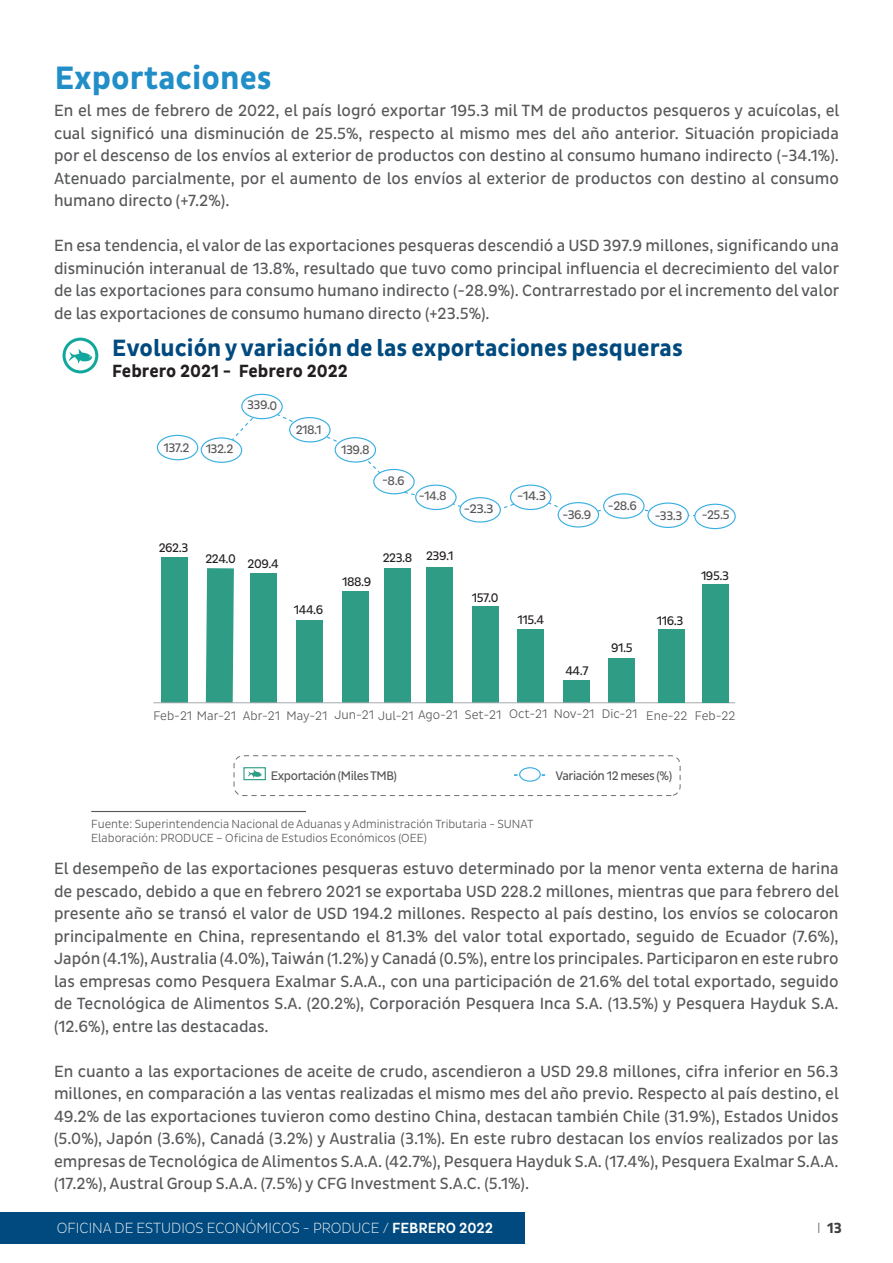
<style>
.page{position:relative;width:893px;height:1263px;background:#fff}
.page>*{position:absolute;margin:0;border:0;box-sizing:border-box;transform-origin:0 0}
.t1{font:700 33px "Pluto Sans Cond";color:#228ec8}
.t2{font:700 24px "Pluto Sans Cond";color:#004a7f}
.t3{font:700 18px "Pluto Sans Cond";color:#231f20}
.t4{font:16.5px/22.5px "Pluto Sans Cond";color:#57585a;text-align:justify}
.t5{font:300 15px "Pluto Sans Cond Ex";color:#fff}
.t6{font:700 15px "Pluto Sans Cond";color:#3e3e3f}
.t7{font:300 12.75px "Pluto Sans Cond";color:#585757}
.t8{font:12.75px "Pluto Sans Cond";letter-spacing:-.035em;color:#231f20}
.t9{font:12.75px "Pluto Sans Cond";letter-spacing:-.035em;color:#575756}
.t10{font:12.75px "Pluto Sans Cond";letter-spacing:-.035em;color:#585757}
.t11{font:12.75px "Pluto Sans Cond";letter-spacing:-.035em;color:#575756;scale:1.07 1}
.t12{font:300 12px "Pluto Sans Cond";color:#57585a}
.s1{font-family:"Pluto Sans Cond";font-weight:500}
.s2{font-family:"Pluto Sans Cond Ex";font-weight:300}
</style>
<div class="page">
<div style="left:0;top:1212px;width:525px;height:32px;background:#004a7f"></div>
<hr style="left:91px;top:811px;width:215px;height:1px;background:#57585a">
<div style="left:63px;top:338px;width:35px;height:35px;border:3px solid #12a79d;border-radius:50%"></div>
<svg style="left:69px;top:349px;width:23px;height:14px"></svg>
<div style="left:161px;top:557px;width:27px;height:146px;background:#2f9c85"></div>
<svg style="left:514px;top:774px;width:32px;height:2px"></svg>
<div style="left:243px;top:767px;width:23px;height:13px;border:1px solid #2f9c85"></div>
<svg style="left:248px;top:769px;width:14px;height:9px"></svg>
<div style="left:520px;top:768px;width:20px;height:13px;background:#fdfdff;border-radius:50%"></div>
<div style="left:519px;top:767px;width:22px;height:15px;border:1px solid #38afe0;border-radius:50%"></div>
<svg style="left:206px;top:568px;width:28px;height:134px;background:#38a08a"></svg>
<svg style="left:174px;top:409px;width:544px;height:109px"></svg>
<div style="left:384px;top:568px;width:27px;height:135px;background:#2f9c85"></div>
<div style="left:342px;top:591px;width:27px;height:112px;background:#2f9c85"></div>
<div style="left:296px;top:620px;width:27px;height:83px;background:#2f9c85"></div>
<div style="left:250px;top:573px;width:27px;height:130px;background:#2f9c85"></div>
<div style="left:472px;top:606px;width:27px;height:97px;background:#2f9c85"></div>
<div style="left:234px;top:755px;width:446px;height:41px;border:1px dashed #6d6e71;border-radius:9px"></div>
<div style="left:510px;top:485px;width:41px;height:24px;background:#fdfdff;border-radius:50%"></div>
<div style="left:510px;top:485px;width:41px;height:25px;border:1px solid #38afe0;border-radius:50%"></div>
<div style="left:517px;top:630px;width:27px;height:73px;background:#2f9c85"></div>
<div style="left:563px;top:680px;width:27px;height:23px;background:#2f9c85"></div>
<div style="left:608px;top:658px;width:27px;height:44px;background:#2f9c85"></div>
<div style="left:558px;top:503px;width:40px;height:24px;background:#fdfdff;border-radius:50%"></div>
<div style="left:558px;top:502px;width:41px;height:25px;border:1px solid #38afe0;border-radius:50%"></div>
<div style="left:604px;top:494px;width:40px;height:24px;background:#fdfdff;border-radius:50%"></div>
<div style="left:603px;top:493px;width:42px;height:26px;border:1px solid #38afe0;border-radius:50%"></div>
<div style="left:460px;top:498px;width:40px;height:24px;background:#fdfdff;border-radius:50%"></div>
<div style="left:459px;top:497px;width:42px;height:26px;border:1px solid #38afe0;border-radius:50%"></div>
<hr style="left:153px;top:702px;width:582px;height:1px;background:#a7a9ac">
<div style="left:157px;top:435px;width:41px;height:25px;background:#fdfdff;border-radius:50%"></div>
<div style="left:157px;top:435px;width:41px;height:25px;border:1px solid #38afe0;border-radius:50%"></div>
<div style="left:201px;top:438px;width:41px;height:24px;background:#fdfdff;border-radius:50%"></div>
<div style="left:201px;top:437px;width:41px;height:26px;border:1px solid #38afe0;border-radius:50%"></div>
<div style="left:242px;top:394px;width:40px;height:25px;background:#fdfdff;border-radius:50%"></div>
<div style="left:241px;top:394px;width:42px;height:25px;border:1px solid #38afe0;border-radius:50%"></div>
<div style="left:290px;top:417px;width:40px;height:25px;background:#fdfdff;border-radius:50%"></div>
<div style="left:289px;top:417px;width:42px;height:26px;border:1px solid #38afe0;border-radius:50%"></div>
<div style="left:335px;top:438px;width:41px;height:24px;background:#fdfdff;border-radius:50%"></div>
<div style="left:335px;top:437px;width:41px;height:26px;border:1px solid #38afe0;border-radius:50%"></div>
<div style="left:374px;top:469px;width:40px;height:25px;background:#fdfdff;border-radius:50%"></div>
<div style="left:373px;top:469px;width:42px;height:25px;border:1px solid #38afe0;border-radius:50%"></div>
<div style="left:426px;top:567px;width:27px;height:135px;background:#2f9c85"></div>
<div style="left:416px;top:485px;width:40px;height:25px;background:#fdfdff;border-radius:50%"></div>
<div style="left:415px;top:484px;width:42px;height:26px;border:1px solid #38afe0;border-radius:50%"></div>
<div style="left:702px;top:584px;width:26px;height:118px;background:#2f9c85"></div>
<div style="left:695px;top:504px;width:40px;height:25px;background:#fdfdff;border-radius:50%"></div>
<div style="left:694px;top:504px;width:42px;height:25px;border:1px solid #38afe0;border-radius:50%"></div>
<div style="left:658px;top:629px;width:26px;height:73px;background:#2f9c85"></div>
<div style="left:648px;top:503px;width:40px;height:24px;background:#fdfdff;border-radius:50%"></div>
<div style="left:647px;top:502px;width:42px;height:26px;border:1px solid #38afe0;border-radius:50%"></div>
<p class="t1" style="left:55px;top:59px;width:219px">Exportaciones</p>
<p class="t4" style="left:54px;top:99px;width:787px">En el mes de febrero de 2022, el país logró exportar 195.3 mil TM de productos pesqueros y acuícolas, el cual significó una disminución de 25.5%, respecto al mismo mes del año anterior. Situación propiciada por el descenso de los envíos al exterior de productos con destino al consumo humano indirecto (-34.1%).<br>Atenuado parcialmente, por el aumento de los envíos al exterior de productos con destino al consumo humano directo (+7.2%).</p>
<p class="t4" style="left:54px;top:234px;width:787px">En esa tendencia, el valor de las exportaciones pesqueras descendió a USD 397.9 millones, significando una disminución interanual de 13.8%, resultado que tuvo como principal influencia el decrecimiento del valor de las exportaciones para consumo humano indirecto (-28.9%). Contrarrestado por el incremento del valor de las exportaciones de consumo humano directo (+23.5%).</p>
<p class="t2" style="left:112px;top:334px;width:572px">Evolución y variación de las exportaciones pesqueras</p>
<p class="t3" style="left:112px;top:361px;width:237px">Febrero 2021 - Febrero 2022</p>
<p class="t9" style="left:164px;top:440px;width:28px;rotate:1deg">137.2</p>
<p class="t9" style="left:206px;top:441px;width:29px;rotate:1deg">132.2</p>
<p class="t9" style="left:247px;top:398px;width:32px;rotate:1deg">339.0</p>
<p class="t9" style="left:296px;top:422px;width:27px;rotate:1deg">218.1</p>
<p class="t8" style="left:159px;top:540px;width:31px">262.3</p>
<p class="t8" style="left:205px;top:552px;width:32px">224.0</p>
<p class="t8" style="left:248px;top:556px;width:33px">209.4</p>
<p class="t8" style="left:294px;top:602px;width:31px">144.6</p>
<p class="t9" style="left:341px;top:442px;width:29px;rotate:1deg">139.8</p>
<p class="t9" style="left:382px;top:473px;width:23px;rotate:1deg">-8.6</p>
<p class="t9" style="left:419px;top:488px;width:28px;rotate:1deg">-14.8</p>
<p class="t11" style="left:517px;top:489px;width:29px">-14.3</p>
<p class="t11" style="left:464px;top:501px;width:30px">-23.3</p>
<p class="t9" style="left:608px;top:499px;width:30px">-28.6</p>
<p class="t9" style="left:562px;top:507px;width:30px">-36.9</p>
<p class="t8" style="left:342px;top:574px;width:31px">188.9</p>
<p class="t8" style="left:383px;top:550px;width:31px">223.8</p>
<p class="t8" style="left:426px;top:549px;width:29px">239.1</p>
<p class="t8" style="left:472px;top:590px;width:28px">157.0</p>
<p class="t8" style="left:518px;top:612px;width:28px">115.4</p>
<p class="t8" style="left:565px;top:664px;width:25px">44.7</p>
<p class="t8" style="left:611px;top:640px;width:23px">91.5</p>
<p class="t9" style="left:655px;top:509px;width:29px">-33.3</p>
<p class="t9" style="left:702px;top:508px;width:29px">-25.5</p>
<p class="t8" style="left:657px;top:614px;width:28px">116.3</p>
<p class="t8" style="left:701px;top:569px;width:30px">195.3</p>
<p class="t7" style="left:153px;top:709px;width:84px">Feb-21 Mar-21</p>
<p class="t7" style="left:243px;top:708px;width:86px">Abr-21 May-21</p>
<p class="t7" style="left:334px;top:708px;width:125px">Jun-21 Jul-21 Ago-21</p>
<p class="t7" style="left:465px;top:707px;width:38px">Set-21</p>
<p class="t7" style="left:509px;top:707px;width:40px">Oct-21</p>
<p class="t7" style="left:554px;top:707px;width:85px">Nov-21 Dic-21</p>
<p class="t7" style="left:646px;top:708px;width:43px">Ene-22</p>
<p class="t7" style="left:695px;top:709px;width:42px">Feb-22</p>
<p class="t10" style="left:271px;top:768px;width:128px">Exportación (Miles TMB)</p>
<p class="t10" style="left:555px;top:769px;width:118px">Variación 12 meses (%)</p>
<p class="t12" style="left:91px;top:817px;width:444px">Fuente: Superintendencia Nacional de Aduanas y Administración Tributaria - SUNAT</p>
<p class="t12" style="left:91px;top:831px;width:337px">Elaboración: PRODUCE – Oficina de Estudios Económicos (OEE)</p>
<p class="t4" style="left:54px;top:857px;width:786px">El desempeño de las exportaciones pesqueras estuvo determinado por la menor venta externa de harina de pescado, debido a que en febrero 2021 se exportaba USD 228.2 millones, mientras que para febrero del presente año se transó el valor de USD 194.2 millones. Respecto al país destino, los envíos se colocaron principalmente en China, representando el 81.3% del valor total exportado, seguido de Ecuador (7.6%), Japón (4.1%), Australia (4.0%), Taiwán (1.2%) y Canadá (0.5%), entre los principales. Participaron en este rubro las empresas como Pesquera Exalmar S.A.A., con una participación de 21.6% del total exportado, seguido de Tecnológica de Alimentos S.A. (20.2%), Corporación Pesquera Inca S.A. (13.5%) y Pesquera Hayduk S.A. (12.6%), entre las destacadas.</p>
<p class="t4" style="left:54px;top:1060px;width:786px">En cuanto a las exportaciones de aceite de crudo, ascendieron a USD 29.8 millones, cifra inferior en 56.3 millones, en comparación a las ventas realizadas el mismo mes del año previo. Respecto al país destino, el 49.2% de las exportaciones tuvieron como destino China, destacan también Chile (31.9%), Estados Unidos (5.0%), Japón (3.6%), Canadá (3.2%) y Australia (3.1%). En este rubro destacan los envíos realizados por las empresas de Tecnológica de Alimentos S.A.A. (42.7%), Pesquera Hayduk S.A. (17.4%), Pesquera Exalmar S.A.A. (17.2%), Austral Group S.A.A. (7.5%) y CFG Investment S.A.C. (5.1%).</p>
<p class="t5" style="left:57px;top:1220px;width:438px">OFICINA DE ESTUDIOS ECONÓMICOS - PRODUCE / <span class="s1">FEBRERO 2022</span></p>
<p class="t6" style="left:817px;top:1220px;width:26px"><span class="s2">I</span> 13</p>
</div>
